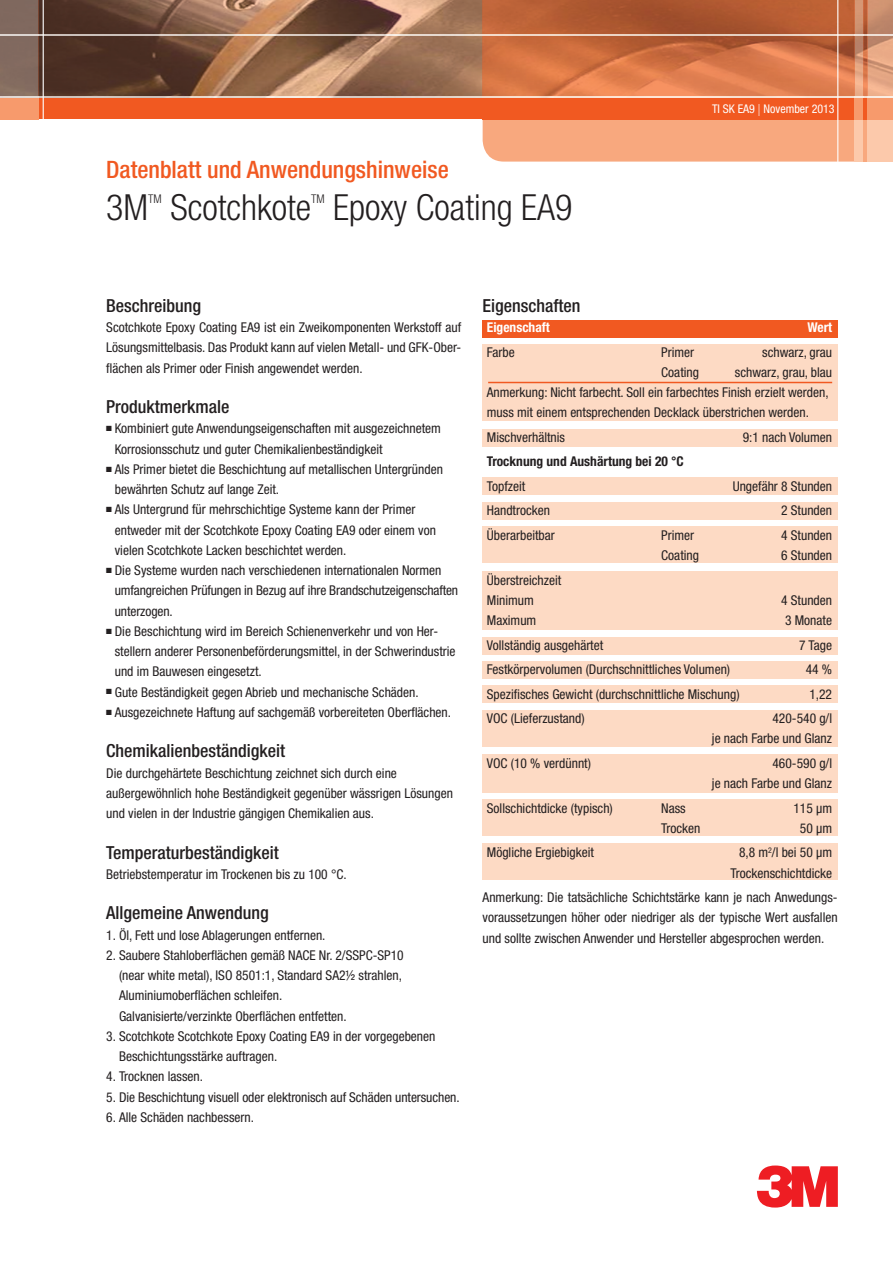
<style>
.page{position:relative;width:893px;height:1263px;background:#fff}
.page>*{position:absolute;margin:0;border:0;box-sizing:border-box;transform-origin:0 0}
.t1{font:60px "Logo 3 Mps";color:#ee1d23}
.t2{font:300 condensed 36px "Helvetica Neue";color:#231f20}
.t3{font:500 condensed 24px "Helvetica Neue";color:#f15921}
.t4{font:500 condensed 18px "Helvetica Neue";color:#231f20}
.t5{font:condensed 13.5px/20.2px "Helvetica Neue";color:#231f20}
.t6{font:700 condensed 13.5px "Helvetica Neue";color:#231f20}
.t7{font:700 condensed 13.5px "Helvetica Neue";color:#fff}
.t8{font:condensed 12px "Helvetica Neue";color:#fff}
.t9{font:300 condensed 12px "Helvetica Neue";color:#231f20}
.s1{font-family:"Frutiger";font-weight:300}
</style>
<div class="page">
<div style="left:0;top:21px;width:893px;height:98px;background:#f15921"></div>
<img style="left:0;top:0;width:893px;height:97px">
<hr style="left:863px;top:119px;width:4px;height:43px;background:#f8a87e">
<div style="left:483px;top:119px;width:372px;height:43px;background:#f8a87e"></div>
<div style="left:855px;top:119px;width:8px;height:43px;background:#fcc9ab"></div>
<div style="left:855px;top:98px;width:8px;height:21px;background:#f79a6c"></div>
<div style="left:867px;top:119px;width:26px;height:43px;background:#fcc9ab"></div>
<div style="left:867px;top:98px;width:26px;height:21px;background:#f79a6c"></div>
<svg style="left:0;top:119px;width:38px;height:1px"></svg>
<div style="left:0;top:98px;width:38px;height:21px;background:#f79a6c"></div>
<img style="left:0;top:34px;width:855px;height:1px">
<svg style="left:855px;top:34px;width:38px;height:1px"></svg>
<hr style="left:38px;top:98px;width:445px;height:1px;background:#fddac4">
<img style="left:0;top:97px;width:855px;height:1px">
<hr style="left:483px;top:98px;width:372px;height:1px;background:#fddac4">
<svg style="left:855px;top:97px;width:38px;height:1px"></svg>
<hr style="left:0;top:98px;width:38px;height:1px;background:#fee8d9">
<hr style="left:837px;top:0;width:1px;height:166px;background:#fff">
<hr style="left:43px;top:0;width:1px;height:123px;background:#fff">
<div style="left:483px;top:526px;width:355px;height:37px;background:#fddac4"></div>
<div style="left:483px;top:344px;width:355px;height:77px;background:#fddac4"></div>
<div style="left:483px;top:754px;width:355px;height:38px;background:#fddac4"></div>
<div style="left:483px;top:661px;width:355px;height:18px;background:#fddac4"></div>
<div style="left:483px;top:478px;width:355px;height:17px;background:#fddac4"></div>
<div style="left:483px;top:844px;width:355px;height:36px;background:#fddac4"></div>
<div style="left:483px;top:799px;width:355px;height:37px;background:#fddac4"></div>
<div style="left:483px;top:685px;width:355px;height:18px;background:#fddac4"></div>
<div style="left:483px;top:502px;width:355px;height:17px;background:#fddac4"></div>
<div style="left:483px;top:710px;width:355px;height:37px;background:#fddac4"></div>
<div style="left:483px;top:637px;width:355px;height:17px;background:#fddac4"></div>
<div style="left:483px;top:571px;width:355px;height:59px;background:#fddac4"></div>
<div style="left:483px;top:429px;width:355px;height:17px;background:#fddac4"></div>
<div style="left:483px;top:320px;width:355px;height:17px;background:#f15921"></div>
<hr style="left:488px;top:382px;width:344px;height:1px;background:#f15921">
<h3 class="t3" style="left:106px;top:155px;width:344px">Datenblatt und Anwendungshinweise</h3>
<h2 class="t2" style="left:106px;top:187px;width:43px">3M</h2>
<p class="t9" style="left:148px;top:192px;width:15px">TM</p>
<h2 class="t2" style="left:170px;top:187px;width:142px">Scotchkote</h2>
<p class="t9" style="left:311px;top:192px;width:15px">TM</p>
<h2 class="t2" style="left:333px;top:187px;width:241px">Epoxy Coating EA9</h2>
<p class="t8" style="left:712px;top:102px;width:124px">TI SK EA9 <span class="s1">|</span> November 2013</p>
<h3 class="t4" style="left:106px;top:295px;width:96px">Beschreibung</h3>
<p class="t5" style="left:106px;top:317px;width:357px;text-align:justify">Scotchkote Epoxy Coating EA9 ist ein Zweikomponenten Werkstoff auf Lösungsmittelbasis. Das Produkt kann auf vielen Metall- und GFK-Ober&shy;flächen als Primer oder Finish angewendet werden.</p>
<h3 class="t4" style="left:106px;top:396px;width:125px">Produktmerkmale</h3>
<p class="t5" style="left:115px;top:418px;width:328px;text-indent:-9px">■ Kombiniert gute Anwendungseigenschaften mit ausgezeichnetem<br>Korrosionsschutz und guter Chemikalienbeständigkeit</p>
<p class="t5" style="left:115px;top:459px;width:330px;text-indent:-9px">■ Als Primer bietet die Beschichtung auf metallischen Untergründen bewährten Schutz auf lange Zeit.</p>
<p class="t5" style="left:115px;top:499px;width:323px;text-indent:-9px">■ Als Untergrund für mehrschichtige Systeme kann der Primer entweder mit der Scotchkote Epoxy Coating EA9 oder einem von vielen Scotchkote Lacken beschichtet werden.</p>
<p class="t5" style="left:115px;top:560px;width:345px;text-indent:-9px">■ Die Systeme wurden nach verschiedenen internationalen Normen umfangreichen Prüfungen in Bezug auf ihre Brandschutzeigenschaften unterzogen.</p>
<p class="t5" style="left:115px;top:621px;width:342px;text-indent:-9px">■ Die Beschichtung wird im Bereich Schienenverkehr und von Her&shy;stel lern anderer Personenbeförderungsmittel, in der Schwerindustrie und im Bauwesen eingesetzt.</p>
<p class="t5" style="left:106px;top:682px;width:314px">■ Gute Beständigkeit gegen Abrieb und mechanische Schäden.</p>
<p class="t5" style="left:106px;top:702px;width:346px">■ Ausgezeichnete Haftung auf sachgemäß vorbereiteten Oberflächen.</p>
<h3 class="t4" style="left:106px;top:740px;width:180px">Chemikalienbeständigkeit</h3>
<p class="t5" style="left:106px;top:763px;width:348px">Die durchgehärtete Beschichtung zeichnet sich durch eine außergewöhnlich hohe Beständigkeit gegenüber wässrigen Lösungen und vielen in der Industrie gängigen Chemikalien aus.</p>
<h3 class="t4" style="left:106px;top:841px;width:174px">Temperaturbeständigkeit</h3>
<p class="t5" style="left:106px;top:864px;width:242px">Betriebstemperatur im Trockenen bis zu 100 °C.</p>
<h3 class="t4" style="left:106px;top:902px;width:164px">Allgemeine Anwendung</h3>
<p class="t5" style="left:106px;top:925px;width:221px">1. Öl, Fett und lose Ablagerungen entfernen.</p>
<p class="t5" style="left:119px;top:945px;width:286px;text-indent:-13px">2. Saubere Stahloberflächen gemäß NACE Nr. 2/SSPC-SP10 (near white metal), ISO 8501:1, Standard SA2½ strahlen, Aluminiumoberflächen schleifen.<br>Galvanisierte/verzinkte Oberflächen entfetten.</p>
<p class="t5" style="left:119px;top:1026px;width:318px;text-indent:-13px">3. Scotchkote Scotchkote Epoxy Coating EA9 in der vorgegebenen<br>Beschichtungsstärke auftragen.</p>
<p class="t5" style="left:106px;top:1066px;width:98px">4. Trocknen lassen.</p>
<p class="t5" style="left:106px;top:1087px;width:355px">5. Die Beschichtung visuell oder elektronisch auf Schäden untersuchen.</p>
<p class="t5" style="left:106px;top:1107px;width:149px">6. Alle Schäden nachbessern.</p>
<h3 class="t4" style="left:483px;top:295px;width:99px">Eigenschaften</h3>
<p class="t7" style="left:487px;top:319px;width:64px">Eigenschaft</p>
<p class="t7" style="left:807px;top:319px;width:26px">Wert</p>
<p class="t5" style="left:487px;top:342px;width:29px">Farbe</p>
<p class="t5" style="left:661px;top:342px;width:34px">Primer</p>
<p class="t5" style="left:762px;top:342px;width:71px">schwarz, grau</p>
<p class="t5" style="left:661px;top:362px;width:39px">Coating</p>
<p class="t5" style="left:487px;top:362px;width:347px;text-indent:248px">schwarz, grau, blau<br>Anmerkung: Nicht farbecht. Soll ein farbechtes Finish erzielt werden, muss mit einem entsprechenden Decklack überstrichen werden.</p>
<p class="t5" style="left:487px;top:427px;width:80px">Mischverhältnis</p>
<p class="t5" style="left:743px;top:427px;width:91px">9:1 nach Volumen</p>
<p class="t6" style="left:487px;top:453px;width:198px">Trocknung und Aushärtung bei 20 °C</p>
<p class="t5" style="left:487px;top:476px;width:40px">Topfzeit</p>
<p class="t5" style="left:733px;top:476px;width:101px">Ungefähr 8 Stunden</p>
<p class="t5" style="left:487px;top:500px;width:65px">Handtrocken</p>
<p class="t5" style="left:781px;top:500px;width:52px">2 Stunden</p>
<p class="t5" style="left:487px;top:525px;width:69px">Überarbeitbar</p>
<p class="t5" style="left:661px;top:525px;width:34px">Primer</p>
<p class="t5" style="left:781px;top:525px;width:52px">4 Stunden</p>
<p class="t5" style="left:661px;top:545px;width:39px">Coating</p>
<p class="t5" style="left:781px;top:545px;width:52px">6 Stunden</p>
<p class="t5" style="left:487px;top:570px;width:76px">Überstreichzeit<br>Minimum</p>
<p class="t5" style="left:781px;top:590px;width:52px">4 Stunden</p>
<p class="t5" style="left:487px;top:610px;width:51px">Maximum</p>
<p class="t5" style="left:785px;top:610px;width:49px">3 Monate</p>
<p class="t5" style="left:487px;top:635px;width:118px">Vollständig ausgehärtet</p>
<p class="t5" style="left:799px;top:635px;width:34px">7 Tage</p>
<p class="t5" style="left:487px;top:659px;width:245px">Festkörpervolumen (Durchschnittliches Volumen)</p>
<p class="t5" style="left:806px;top:659px;width:28px">44 %</p>
<p class="t5" style="left:487px;top:684px;width:254px">Spezifisches Gewicht (durchschnittliche Mischung)</p>
<p class="t5" style="left:809px;top:684px;width:24px">1,22</p>
<p class="t5" style="left:487px;top:708px;width:99px">VOC (Lieferzustand)</p>
<p class="t5" style="left:712px;top:708px;width:122px;text-align:right">420-540 g/l<br>je nach Farbe und Glanz</p>
<p class="t5" style="left:487px;top:753px;width:106px">VOC (10 % verdünnt)</p>
<p class="t5" style="left:712px;top:753px;width:122px;text-align:right">460-590 g/l<br>je nach Farbe und Glanz</p>
<p class="t5" style="left:487px;top:798px;width:127px">Sollschichtdicke (typisch)</p>
<p class="t5" style="left:661px;top:798px;width:26px">Nass</p>
<p class="t5" style="left:793px;top:798px;width:40px">115 µm</p>
<p class="t5" style="left:661px;top:818px;width:41px">Trocken</p>
<p class="t5" style="left:800px;top:818px;width:34px">50 µm</p>
<p class="t5" style="left:487px;top:842px;width:109px">Mögliche Ergiebigkeit</p>
<p class="t5" style="left:730px;top:842px;width:103px;text-align:right">8,8 m<sup>2</sup>/l bei 50 µm<br>Trockenschichtdicke</p>
<p class="t5" style="left:483px;top:887px;width:357px;text-align:justify">Anmerkung: Die tatsächliche Schichtstärke kann je nach Anwedungs&shy;voraussetzungen höher oder niedriger als der typische Wert ausfallen und sollte zwischen Anwender und Hersteller abgesprochen werden.</p>
<h1 class="t1" style="left:757px;top:1157px;width:96px">3</h1>
</div>
